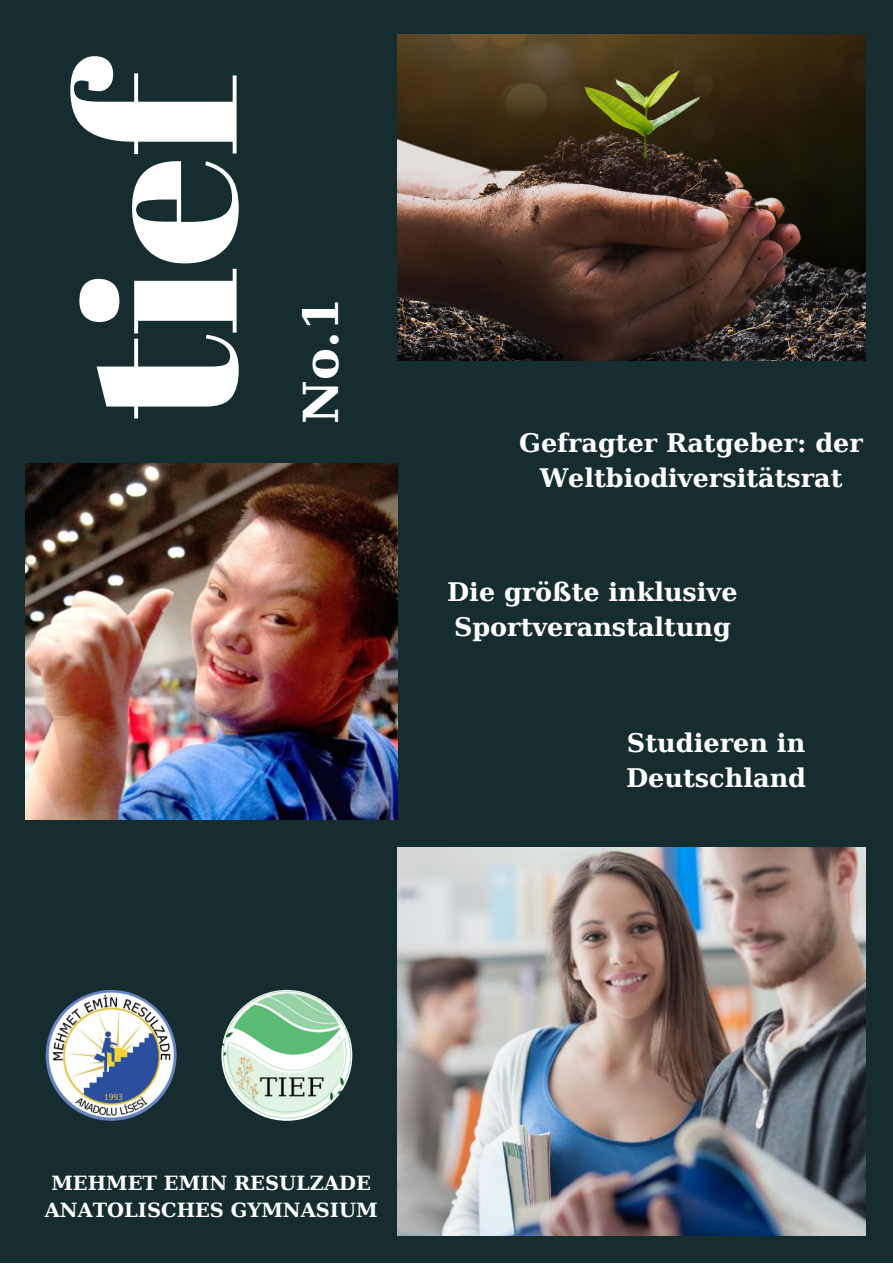
<style>
.page{position:relative;width:893px;height:1264px;background:#fff}
.page>*{position:absolute;margin:0;border:0;box-sizing:border-box;transform-origin:0 0}
.t1{font:214.95px "Abril Fatface";color:#fff}
.t2{font:700 48px "DejaVu Serif";color:#fff}
.t3{font:700 25.65px/35.1px "DejaVu Serif";color:#fff}
.t4{font:700 25.5px/34.8px "DejaVu Serif";color:#fff;text-align:center}
.t5{font:700 19.5px/27px "DejaVu Serif";color:#fff;text-align:center}
</style>
<div class="page">
<div style="left:0;top:0;width:892px;height:1262px;background:#152d2e"></div>
<img style="left:397px;top:35px;width:467px;height:326px">
<img style="left:25px;top:463px;width:372px;height:356px">
<img style="left:397px;top:847px;width:467px;height:387px">
<img style="left:46px;top:989px;width:131px;height:131px;border-radius:50%">
<img style="left:221px;top:989px;width:131px;height:131px;border-radius:50%">
<p class="t1" style="left:9px;top:419px;width:365px;rotate:-90deg">tief</p>
<p class="t2" style="left:293px;top:423px;width:127px;rotate:-90deg">No.1</p>
<p class="t4" style="left:519px;top:426px;width:345px">Gefragter Ratgeber: der<br>Weltbiodiversitätsrat</p>
<p class="t4" style="left:447px;top:575px;width:292px;text-align:left">Die größte inklusive<br>Sportveranstaltung</p>
<p class="t3" style="left:626px;top:725px;width:182px">Studieren in<br>Deutschland</p>
<p class="t5" style="left:45px;top:1169px;width:334px">MEHMET EMIN RESULZADE<br>ANATOLISCHES GYMNASIUM</p>
</div>
